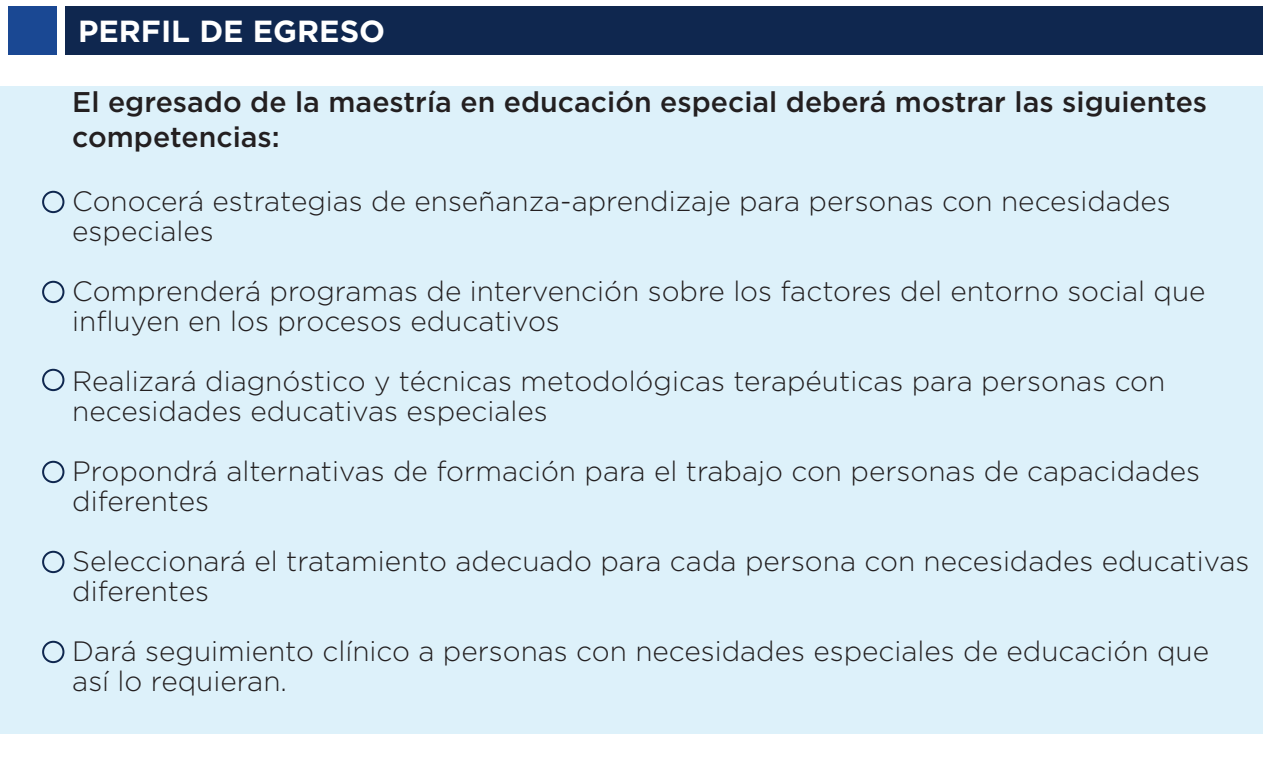
<style>
.page{position:relative;width:1263px;height:768px;background:#fff}
.page>*{position:absolute;margin:0;border:0;box-sizing:border-box;transform-origin:0 0}
.t1{font:700 30.6px "Gotham";color:#fff}
.t2{font:500 28.4px/34.2px "Gotham";color:#231f20}
.t3{font:300 28px/30px "Gotham";color:#231f20}
</style>
<div class="page">
<div style="left:0;top:86px;width:1263px;height:648px;background:#ddf1fa"></div>
<div style="left:42px;top:191px;width:22px;height:22px;border:2px solid #0f274f;border-radius:50%"></div>
<div style="left:65px;top:6px;width:1198px;height:49px;background:#0f274f"></div>
<div style="left:9px;top:6px;width:48px;height:49px;background:#1a4893"></div>
<div style="left:42px;top:281px;width:22px;height:22px;border:2px solid #0f274f;border-radius:50%"></div>
<div style="left:42px;top:369px;width:22px;height:22px;border:2px solid #0f274f;border-radius:50%"></div>
<div style="left:42px;top:461px;width:22px;height:22px;border:2px solid #0f274f;border-radius:50%"></div>
<div style="left:42px;top:551px;width:22px;height:22px;border:2px solid #0f274f;border-radius:50%"></div>
<div style="left:42px;top:641px;width:22px;height:22px;border:2px solid #0f274f;border-radius:50%"></div>
<p class="t1" style="left:78px;top:10px;width:309px">PERFIL DE EGRESO</p>
<p class="t2" style="left:72px;top:85px;width:1136px">El egresado de la maestría en educación especial deberá mostrar las siguientes competencias:</p>
<p class="t3" style="left:72px;top:185px;width:1100px">Conocerá estrategias de enseñanza-aprendizaje para personas con necesidades especiales</p>
<p class="t3" style="left:72px;top:275px;width:1135px">Comprenderá programas de intervención sobre los factores del entorno social que influyen en los procesos educativos</p>
<p class="t3" style="left:72px;top:365px;width:1094px">Realizará diagnóstico y técnicas metodológicas terapéuticas para personas con necesidades educativas especiales</p>
<p class="t3" style="left:72px;top:455px;width:1129px">Propondrá alternativas de formación para el trabajo con personas de capacidades diferentes</p>
<p class="t3" style="left:72px;top:545px;width:1178px">Seleccionará el tratamiento adecuado para cada persona con necesidades educativas diferentes</p>
<p class="t3" style="left:72px;top:635px;width:1138px">Dará seguimiento clínico a personas con necesidades especiales de educación que así lo requieran.</p>
</div>
